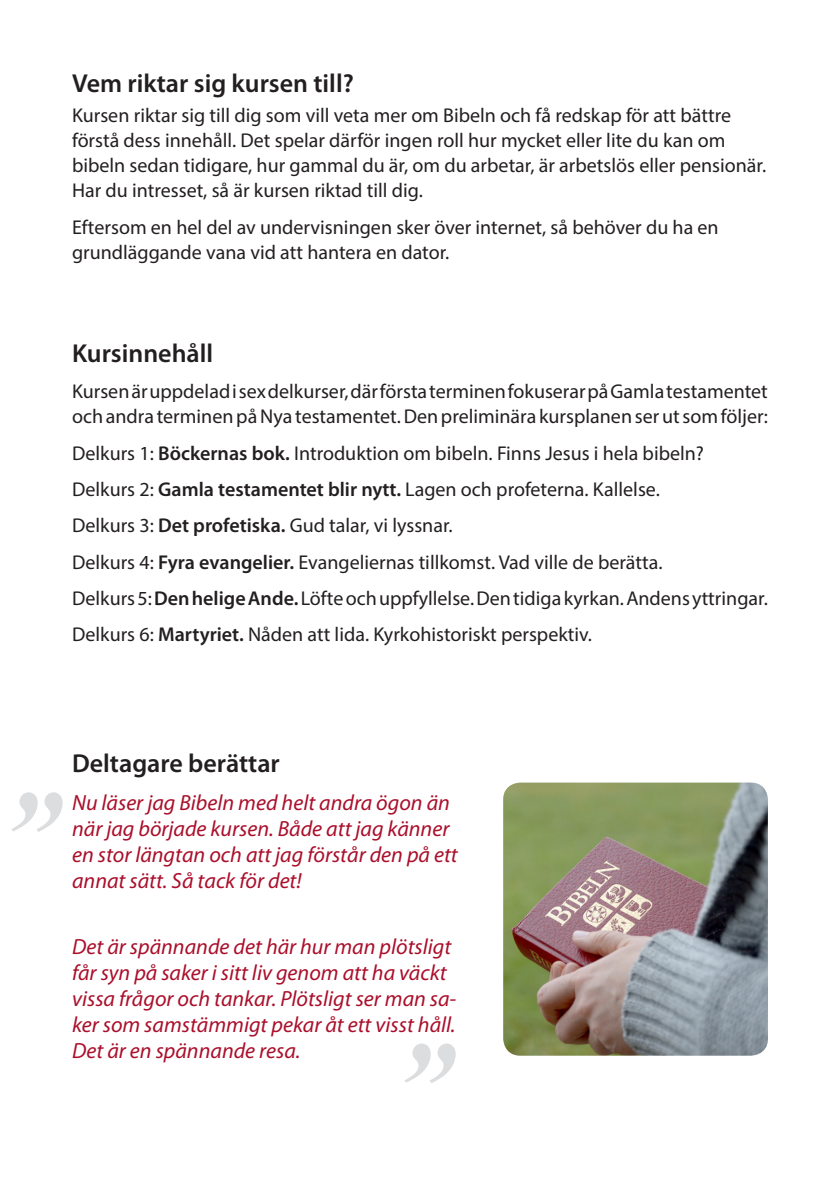
<style>
.page{position:relative;width:840px;height:1191px;background:#fff}
.page>*{position:absolute;margin:0;border:0;box-sizing:border-box;transform-origin:0 0}
.t1{font:600 26px "Myriad Pro";color:#231f20}
.t2{font:italic 22px/26px "Myriad Pro";color:#aa0f2b}
.t3{font:20px/25px "Myriad Pro";color:#231f20}
.s1{font-weight:600}
</style>
<div class="page">
<svg style="left:11px;top:792px;width:52px;height:40px"></svg>
<svg style="left:404px;top:1043px;width:51px;height:40px"></svg>
<img style="left:503px;top:782px;width:264px;height:273px">
<p class="t1" style="left:72px;top:66px;width:283px">Vem riktar sig kursen till?</p>
<p class="t3" style="left:72px;top:103px;width:695px">Kursen riktar sig till dig som vill veta mer om Bibeln och få redskap för att bättre förstå dess innehåll. Det spelar därför ingen roll hur mycket eller lite du kan om bibeln sedan tidigare, hur gammal du är, om du arbetar, är arbetslös eller pensionär.<br>Har du intresset, så är kursen riktad till dig.</p>
<p class="t3" style="left:72px;top:214px;width:647px">Eftersom en hel del av undervisningen sker över internet, så behöver du ha en grundläggande vana vid att hantera en dator.</p>
<p class="t1" style="left:72px;top:337px;width:142px">Kursinnehåll</p>
<p class="t3" style="left:72px;top:379px;width:697px">Kursen är uppdelad i sex delkurser, där första terminen fokuserar på Gamla testamentet och andra terminen på Nya testamentet. Den preliminära kursplanen ser ut som följer:</p>
<p class="t3" style="left:72px;top:440px;width:633px">Delkurs 1: <span class="s1">Böckernas bok.</span> Introduktion om bibeln. Finns Jesus i hela bibeln?</p>
<p class="t3" style="left:72px;top:476px;width:589px">Delkurs 2: <span class="s1">Gamla testamentet blir nytt.</span> Lagen och profeterna. Kallelse.</p>
<p class="t3" style="left:72px;top:513px;width:382px">Delkurs 3: <span class="s1">Det profetiska.</span> Gud talar, vi lyssnar.</p>
<p class="t3" style="left:72px;top:549px;width:591px">Delkurs 4: <span class="s1">Fyra evangelier.</span> Evangeliernas tillkomst. Vad ville de berätta.</p>
<p class="t3" style="left:72px;top:585px;width:696px">Delkurs 5: <span class="s1">Den helige Ande.</span> Löfte och uppfyllelse. Den tidiga kyrkan. Andens yttringar.</p>
<p class="t3" style="left:72px;top:622px;width:521px">Delkurs 6: <span class="s1">Martyriet.</span> Nåden att lida. Kyrkohistoriskt perspektiv.</p>
<p class="t1" style="left:72px;top:747px;width:209px">Deltagare berättar</p>
<p class="t2" style="left:72px;top:789px;width:387px">Nu läser jag Bibeln med helt andra ögon än när jag började kursen. Både att jag känner en stor längtan och att jag förstår den på ett annat sätt. Så tack för det!</p>
<p class="t2" style="left:72px;top:933px;width:385px">Det är spännande det här hur man plötsligt får syn på saker i sitt liv genom att ha väckt vissa frågor och tankar. Plötsligt ser man sa&shy;ker som samstämmigt pekar åt ett visst håll.<br>Det är en spännande resa.</p>
</div>
